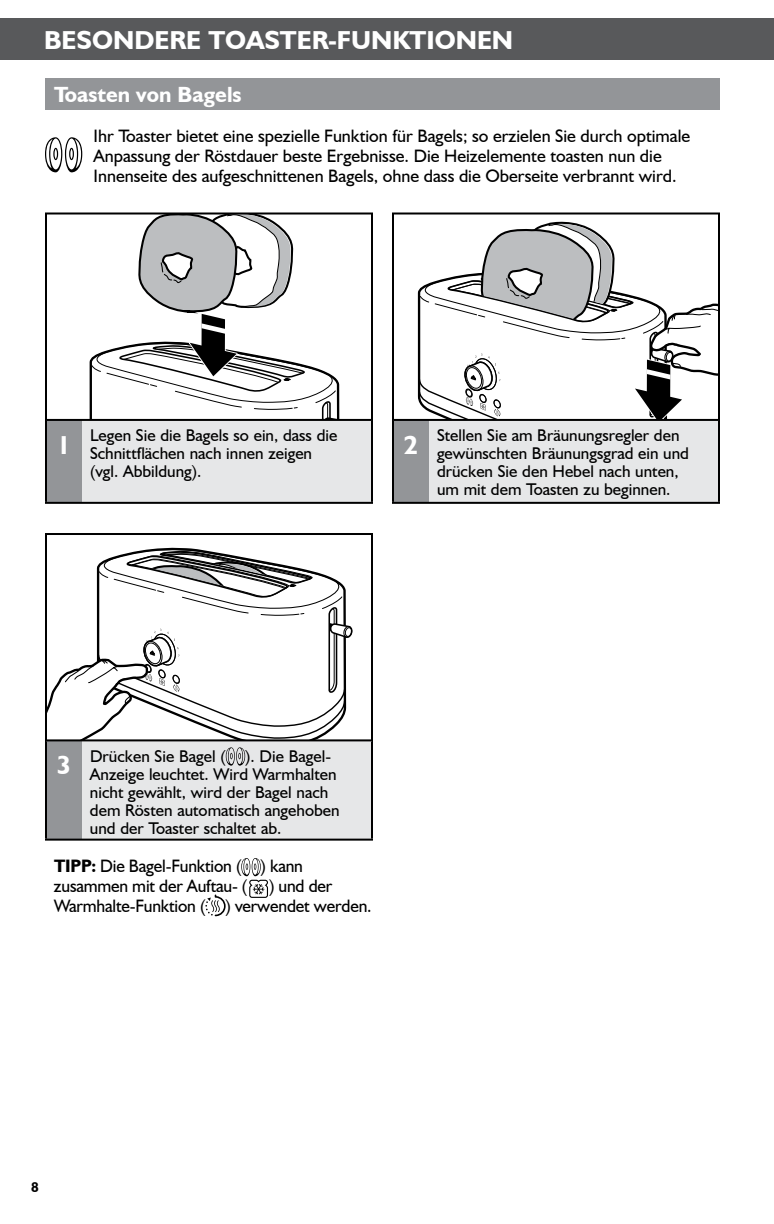
<style>
.page{position:relative;width:774px;height:1224px;background:#fff}
.page>*{position:absolute;margin:0;border:0;box-sizing:border-box;transform-origin:0 0}
.t1{font:700 26px "Humanist 521 BT";color:#fff}
.t2{font:700 22px "Humanist 521 BT";color:#fff}
.t3{font:18px/20px "Humanist 521 BT";color:#000}
.t4{font:17px/18px "Humanist 521 BT";color:#000}
.t5{font:700 14px "Humanist 521 BT";color:#000}
.s1{font-weight:700}
</style>
<div class="page">
<div style="left:0;top:18px;width:774px;height:42px;background:#58595b"></div>
<div style="left:45px;top:78px;width:675px;height:32px;background:#939598"></div>
<svg style="left:409px;top:221px;width:308px;height:198px"></svg>
<div style="left:392px;top:213px;width:328px;height:210px;border:2px solid #000"></div>
<svg style="left:81px;top:216px;width:266px;height:203px"></svg>
<div style="left:45px;top:213px;width:328px;height:210px;border:2px solid #000"></div>
<div style="left:45px;top:533px;width:328px;height:210px;border:2px solid #000"></div>
<div style="left:46px;top:740px;width:36px;height:100px;background:#939598"></div>
<div style="left:82px;top:740px;width:290px;height:100px;background:#e6e7e8"></div>
<hr style="left:45px;top:739px;width:37px;height:2px;background:#000">
<hr style="left:45px;top:741px;width:2px;height:98px;background:#000">
<hr style="left:82px;top:739px;width:291px;height:2px;background:#000">
<hr style="left:371px;top:741px;width:2px;height:98px;background:#000">
<hr style="left:45px;top:839px;width:37px;height:2px;background:#000">
<hr style="left:82px;top:839px;width:291px;height:2px;background:#000">
<svg style="left:46px;top:546px;width:308px;height:220px"></svg>
<div style="left:393px;top:420px;width:36px;height:83px;background:#939598"></div>
<div style="left:429px;top:420px;width:290px;height:83px;background:#e6e7e8"></div>
<hr style="left:392px;top:419px;width:37px;height:2px;background:#000">
<hr style="left:392px;top:421px;width:2px;height:81px;background:#000">
<hr style="left:429px;top:419px;width:291px;height:2px;background:#000">
<hr style="left:718px;top:421px;width:2px;height:81px;background:#000">
<hr style="left:392px;top:502px;width:37px;height:2px;background:#000">
<hr style="left:429px;top:502px;width:291px;height:2px;background:#000">
<div style="left:46px;top:420px;width:36px;height:83px;background:#939598"></div>
<div style="left:82px;top:420px;width:290px;height:83px;background:#e6e7e8"></div>
<hr style="left:45px;top:419px;width:37px;height:2px;background:#000">
<hr style="left:45px;top:421px;width:2px;height:81px;background:#000">
<hr style="left:82px;top:419px;width:291px;height:2px;background:#000">
<hr style="left:371px;top:421px;width:2px;height:81px;background:#000">
<hr style="left:45px;top:502px;width:37px;height:2px;background:#000">
<hr style="left:82px;top:502px;width:291px;height:2px;background:#000">
<svg style="left:241px;top:858px;width:27px;height:40px"></svg>
<svg style="left:205px;top:895px;width:21px;height:21px"></svg>
<svg style="left:45px;top:137px;width:37px;height:35px"></svg>
<h1 class="t1" style="left:44px;top:24px;width:471px">BESONDERE TOASTER-FUNKTIONEN</h1>
<p class="t2" style="left:54px;top:81px;width:189px">Toasten von Bagels</p>
<p class="t3" style="left:94px;top:125px;width:598px">Ihr Toaster bietet eine spezielle Funktion für Bagels; so erzielen Sie durch optimale<br>Anpassung der Röstdauer beste Ergebnisse. Die Heizelemente toasten nun die<br>Innenseite des aufgeschnittenen Bagels, ohne dass die Oberseite verbrannt wird.</p>
<h1 class="t1" style="left:57px;top:429px;width:16px">1</h1>
<p class="t4" style="left:90px;top:426px;width:249px">Legen Sie die Bagels so ein, dass die<br>Schnittflächen nach innen zeigen (vgl. Abbildung).</p>
<h1 class="t1" style="left:404px;top:429px;width:16px">2</h1>
<p class="t4" style="left:437px;top:426px;width:254px">Stellen Sie am Bräunungsregler den gewünschten Bräunungsgrad ein und drücken Sie den Hebel nach unten, um mit dem Toasten zu beginnen.</p>
<h1 class="t1" style="left:57px;top:749px;width:16px">3</h1>
<p class="t4" style="left:90px;top:747px;width:251px">Drücken Sie Bagel ( ). Die Bagel-<br>Anzeige leuchtet. Wird Warmhalten nicht gewählt, wird der Bagel nach dem Rösten automatisch angehoben und der Toaster schaltet ab.</p>
<p class="t3" style="left:54px;top:856px;width:319px"><span class="s1">TIPP:</span> Die Bagel-Funktion ( ) kann zusammen mit der Auftau- ( ) und der<br>Warmhalte-Funktion ( ) verwendet werden.</p>
<p class="t5" style="left:31px;top:1178px;width:9px">8</p>
</div>
